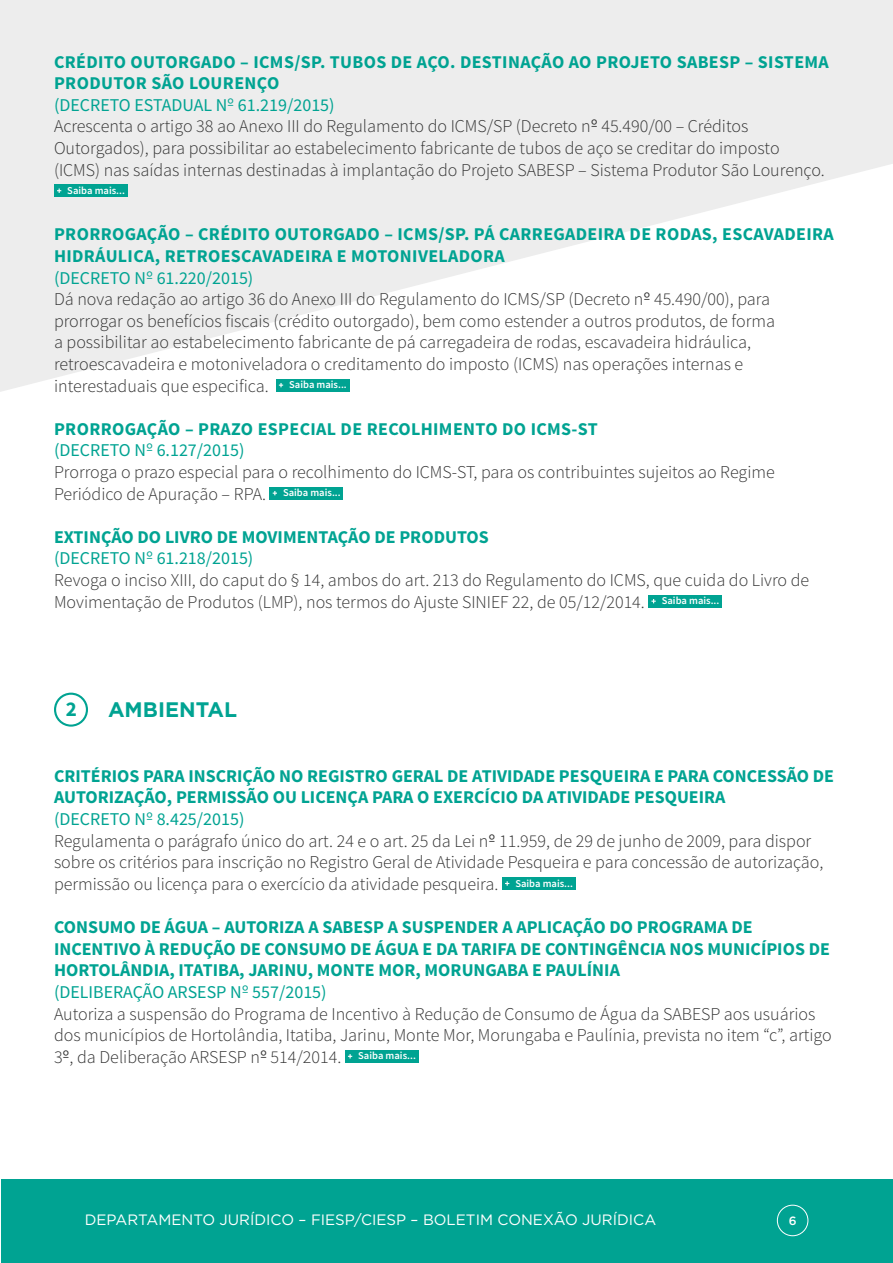
<style>
.page{position:relative;width:893px;height:1263px;background:#fff}
.page>*{position:absolute;margin:0;border:0;box-sizing:border-box;transform-origin:0 0}
.t1{font:700 21px "Gotham";color:#00a392}
.t2{font:700 21px "Source Sans Pro";color:#00a392}
.t3{font:300 18px/21.6px "Source Sans Pro";color:#333}
.t4{font:15px "Gotham";color:#fff}
.t5{font:500 12px "Gotham";color:#fff}
.t6{font:600 10.5px "Source Sans Pro";color:#fff}
.s1{font-weight:700;color:#00a392}
.s2{font-weight:400;color:#00a392}
.s3{font-family:"Gotham";font-weight:400;color:#00a392}
.s4{font-family:"Gotham";font-weight:400}
</style>
<div class="page">
<div style="left:1px;top:1179px;width:891px;height:83px;background:#00a392"></div>
<div style="left:777px;top:1205px;width:31px;height:31px;border:1px solid #fff;border-radius:50%"></div>
<svg style="left:0;top:0;width:893px;height:392px;fill:#ededed"></svg>
<svg style="left:54px;top:693px;width:34px;height:34px"></svg>
<div style="left:502px;top:877px;width:73px;height:13px;background:#00a392"></div>
<svg style="left:505px;top:881px;width:4px;height:5px"></svg>
<div style="left:345px;top:1050px;width:73px;height:13px;background:#00a392"></div>
<svg style="left:348px;top:1054px;width:4px;height:4px"></svg>
<div style="left:54px;top:184px;width:73px;height:13px;background:#00a392"></div>
<svg style="left:57px;top:189px;width:4px;height:4px"></svg>
<div style="left:276px;top:379px;width:73px;height:13px;background:#00a392"></div>
<svg style="left:279px;top:383px;width:4px;height:4px"></svg>
<div style="left:270px;top:487px;width:73px;height:13px;background:#00a392"></div>
<svg style="left:273px;top:491px;width:4px;height:4px"></svg>
<div style="left:648px;top:595px;width:74px;height:13px;background:#00a392"></div>
<svg style="left:651px;top:599px;width:5px;height:4px"></svg>
<p class="t3" style="left:54px;top:51px;width:776px"><span class="s1">CRÉDITO OUTORGADO – ICMS/SP. TUBOS DE AÇO. DESTINAÇÃO AO PROJETO SABESP – SISTEMA PRODUTOR SÃO LOURENÇO<br></span><span class="s2">(DECRETO ESTADUAL N</span><span class="s3">º</span> <span class="s2">61.219/2015)<br></span>Acrescenta o artigo 38 ao Anexo III do Regulamento do ICMS/SP (Decreto n<span class="s4">º</span> 45.490/00 – Créditos Outorgados), para possibilitar ao estabelecimento fabricante de tubos de aço se creditar do imposto (ICMS) nas saídas internas destinadas à implantação do Projeto SABESP – Sistema Produtor São Lourenço.</p>
<p class="t6" style="left:67px;top:184px;width:59px">Saiba mais...</p>
<p class="t3" style="left:54px;top:224px;width:781px"><span class="s1">PRORROGAÇÃO – CRÉDITO OUTORGADO – ICMS/SP. PÁ CARREGADEIRA DE RODAS, ESCAVADEIRA HIDRÁULICA, RETROESCAVADEIRA E MOTONIVELADORA<br></span><span class="s2">(DECRETO N</span><span class="s3">º</span> <span class="s2">61.220/2015)<br></span>Dá nova redação ao artigo 36 do Anexo III do Regulamento do ICMS/SP (Decreto n<span class="s4">º</span> 45.490/00), para prorrogar os benefícios fiscais (crédito outorgado), bem como estender a outros produtos, de forma<br>a possibilitar ao estabelecimento fabricante de pá carregadeira de rodas, escavadeira hidráulica, retroescavadeira e motoniveladora o creditamento do imposto (ICMS) nas operações internas e interestaduais que especifica. <sup>Saiba</sup> <sup>mais...</sup></p>
<p class="t3" style="left:54px;top:418px;width:722px"><span class="s1">PRORROGAÇÃO – PRAZO ESPECIAL DE RECOLHIMENTO DO ICMS-ST<br></span><span class="s2">(DECRETO N</span><span class="s3">º</span> <span class="s2">6.127/2015)<br></span>Prorroga o prazo especial para o recolhimento do ICMS-ST, para os contribuintes sujeitos ao Regime Periódico de Apuração – RPA. <sup>Saiba</sup> <sup>mais...</sup></p>
<p class="t3" style="left:54px;top:526px;width:757px"><span class="s1">EXTINÇÃO DO LIVRO DE MOVIMENTAÇÃO DE PRODUTOS<br></span><span class="s2">(DECRETO N</span><span class="s3">º</span> <span class="s2">61.218/2015)<br></span>Revoga o inciso XIII, do caput do § 14, ambos do art. 213 do Regulamento do ICMS, que cuida do Livro de Movimentação de Produtos (LMP), nos termos do Ajuste SINIEF 22, de 05/12/2014. <sup>Saiba</sup> <sup>mais...</sup></p>
<p class="t2" style="left:66px;top:695px;width:13px">2</p>
<p class="t1" style="left:108px;top:696px;width:131px">AMBIENTAL</p>
<p class="t3" style="left:54px;top:765px;width:782px"><span class="s1">CRITÉRIOS PARA INSCRIÇÃO NO REGISTRO GERAL DE ATIVIDADE PESQUEIRA E PARA CONCESSÃO DE AUTORIZAÇÃO, PERMISSÃO OU LICENÇA PARA O EXERCÍCIO DA ATIVIDADE PESQUEIRA<br></span><span class="s2">(DECRETO N</span><span class="s3">º</span> <span class="s2">8.425/2015)<br></span>Regulamenta o parágrafo único do art. 24 e o art. 25 da Lei n<span class="s4">º</span> 11.959, de 29 de junho de 2009, para dispor sobre os critérios para inscrição no Registro Geral de Atividade Pesqueira e para concessão de autorização, permissão ou licença para o exercício da atividade pesqueira. <sup>Saiba</sup> <sup>mais...</sup></p>
<p class="t3" style="left:54px;top:916px;width:779px"><span class="s1">CONSUMO DE ÁGUA – AUTORIZA A SABESP A SUSPENDER A APLICAÇÃO DO PROGRAMA DE INCENTIVO À REDUÇÃO DE CONSUMO DE ÁGUA E DA TARIFA DE CONTINGÊNCIA NOS MUNICÍPIOS DE HORTOLÂNDIA, ITATIBA, JARINU, MONTE MOR, MORUNGABA E PAULÍNIA<br></span><span class="s2">(DELIBERAÇÃO ARSESP N</span><span class="s3">º</span> <span class="s2">557/2015)<br></span>Autoriza a suspensão do Programa de Incentivo à Redução de Consumo de Água da SABESP aos usuários dos municípios de Hortolândia, Itatiba, Jarinu, Monte Mor, Morungaba e Paulínia, prevista no item “c”, artigo 3<span class="s4">º</span>, da Deliberação ARSESP n<span class="s4">º</span> 514/2014. <sup>Saiba</sup> <sup>mais...</sup></p>
<p class="t4" style="left:85px;top:1210px;width:573px">DEPARTAMENTO JURÍDICO – FIESP/CIESP – BOLETIM CONEXÃO JURÍDICA</p>
<p class="t5" style="left:789px;top:1213px;width:9px">6</p>
</div>
